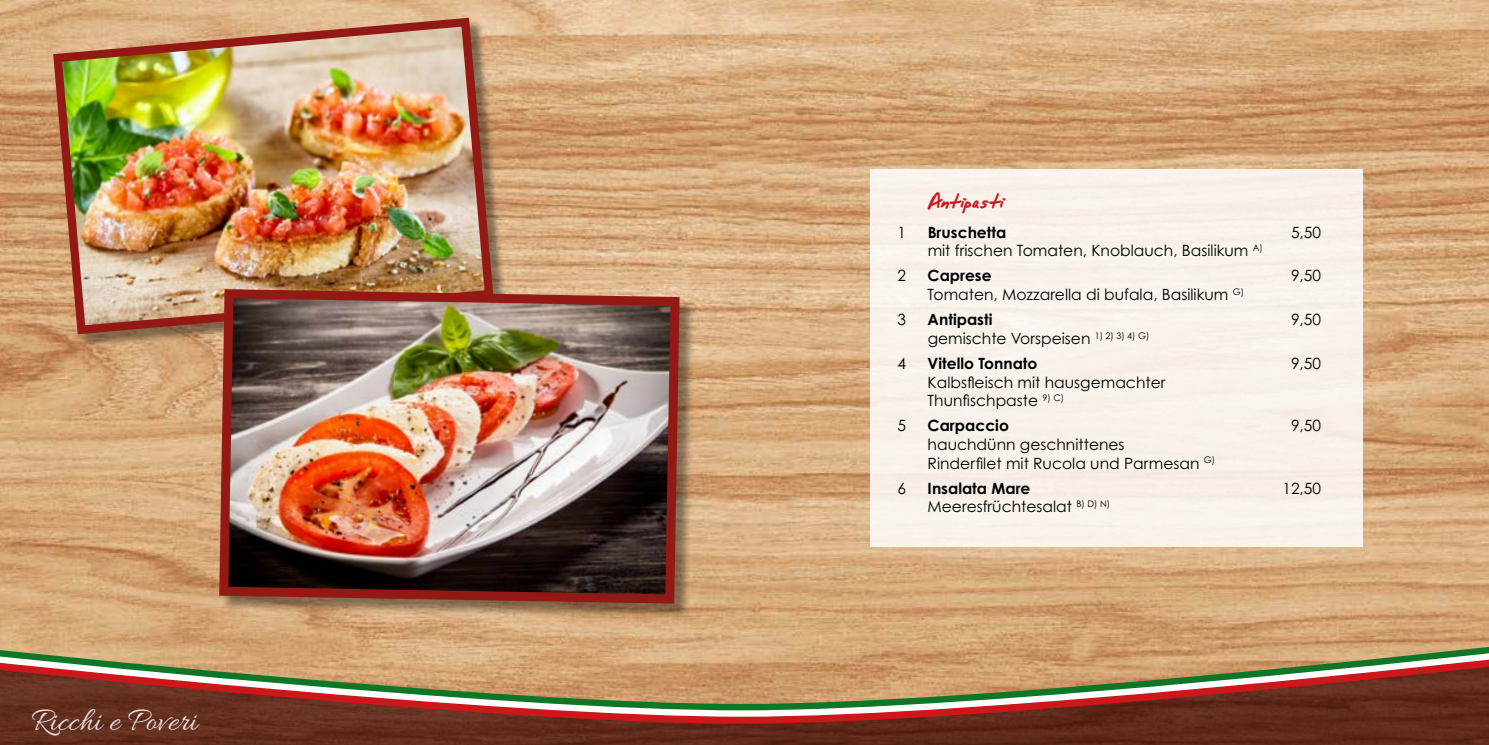
<style>
.page{position:relative;width:1489px;height:745px;background:#fff}
.page>*{position:absolute;margin:0;border:0;box-sizing:border-box;transform-origin:0 0}
.t1{font:33.75px "Allura";color:#fff}
.t2{font:28.75px "Alpha Mack AOE";color:#cd171a}
.t3{font:15.5px/18.6px "Century Gothic Pro";color:#000}
.t4{font:700 15.5px "Century Gothic Pro";color:#000}
.s1{font-weight:700}
</style>
<div class="page">
<img style="left:0;top:0;width:1488px;height:638px">
<svg style="left:0;top:638px;width:1488px;height:106px;background:#6e3b27"></svg>
<svg style="left:0;top:641px;width:1488px;height:7px;background:#d3a476"></svg>
<svg style="left:0;top:648px;width:1488px;height:6px;background:#cea677"></svg>
<svg style="left:0;top:654px;width:1488px;height:72px;background:#9d7051"></svg>
<div style="left:870px;top:169px;width:492px;height:377px;background:#f9f2eb"></div>
<div style="left:56px;top:21px;width:450px;height:326px;background:#000;opacity:.4"></div>
<img style="left:49px;top:13px;width:449px;height:325px">
<div style="left:221px;top:291px;width:474px;height:327px;background:#000;opacity:.4"></div>
<img style="left:215px;top:284px;width:469px;height:323px">
<h1 class="t1" style="left:32px;top:701px;width:167px">Ricchi e Poveri</h1>
<h2 class="t2" style="left:927px;top:185px;width:79px">Antipasti</h2>
<p class="t3" style="left:897px;top:222px;width:10px">1</p>
<p class="t3" style="left:927px;top:222px;width:337px"><span class="s1">Bruschetta<br></span>mit frischen Tomaten, Knoblauch, Basilikum <sup>A)</sup></p>
<p class="t3" style="left:1290px;top:222px;width:32px">5,50</p>
<p class="t3" style="left:897px;top:266px;width:10px">2</p>
<p class="t3" style="left:927px;top:266px;width:318px"><span class="s1">Caprese<br></span>Tomaten, Mozzarella di bufala, Basilikum <sup>G)</sup></p>
<p class="t3" style="left:1290px;top:266px;width:32px">9,50</p>
<p class="t3" style="left:897px;top:310px;width:10px">3</p>
<p class="t3" style="left:927px;top:310px;width:223px"><span class="s1">Antipasti<br></span>gemischte Vorspeisen <sup>1)</sup> <sup>2)</sup> <sup>3)</sup> <sup>4)</sup> <sup>G)</sup></p>
<p class="t3" style="left:1290px;top:310px;width:32px">9,50</p>
<p class="t3" style="left:897px;top:353px;width:10px">4</p>
<p class="t4" style="left:927px;top:353px;width:111px">Vitello Tonnato</p>
<p class="t3" style="left:927px;top:372px;width:239px">Kalbsfleisch mit hausgemachter<br>Thunfischpaste <sup>9)</sup> <sup>C)</sup></p>
<p class="t3" style="left:1290px;top:353px;width:32px">9,50</p>
<p class="t3" style="left:897px;top:416px;width:10px">5</p>
<p class="t4" style="left:927px;top:416px;width:83px">Carpaccio</p>
<p class="t3" style="left:927px;top:434px;width:289px">hauchdünn geschnittenes<br>Rinderfilet mit Rucola und Parmesan <sup>G)</sup></p>
<p class="t3" style="left:1290px;top:416px;width:32px">9,50</p>
<p class="t3" style="left:897px;top:478px;width:10px">6</p>
<p class="t3" style="left:927px;top:478px;width:184px"><span class="s1">Insalata Mare<br></span>Meeresfrüchtesalat <sup>B)</sup> <sup>D)</sup> <sup>N)</sup></p>
<p class="t3" style="left:1282px;top:478px;width:40px">12,50</p>
</div>
